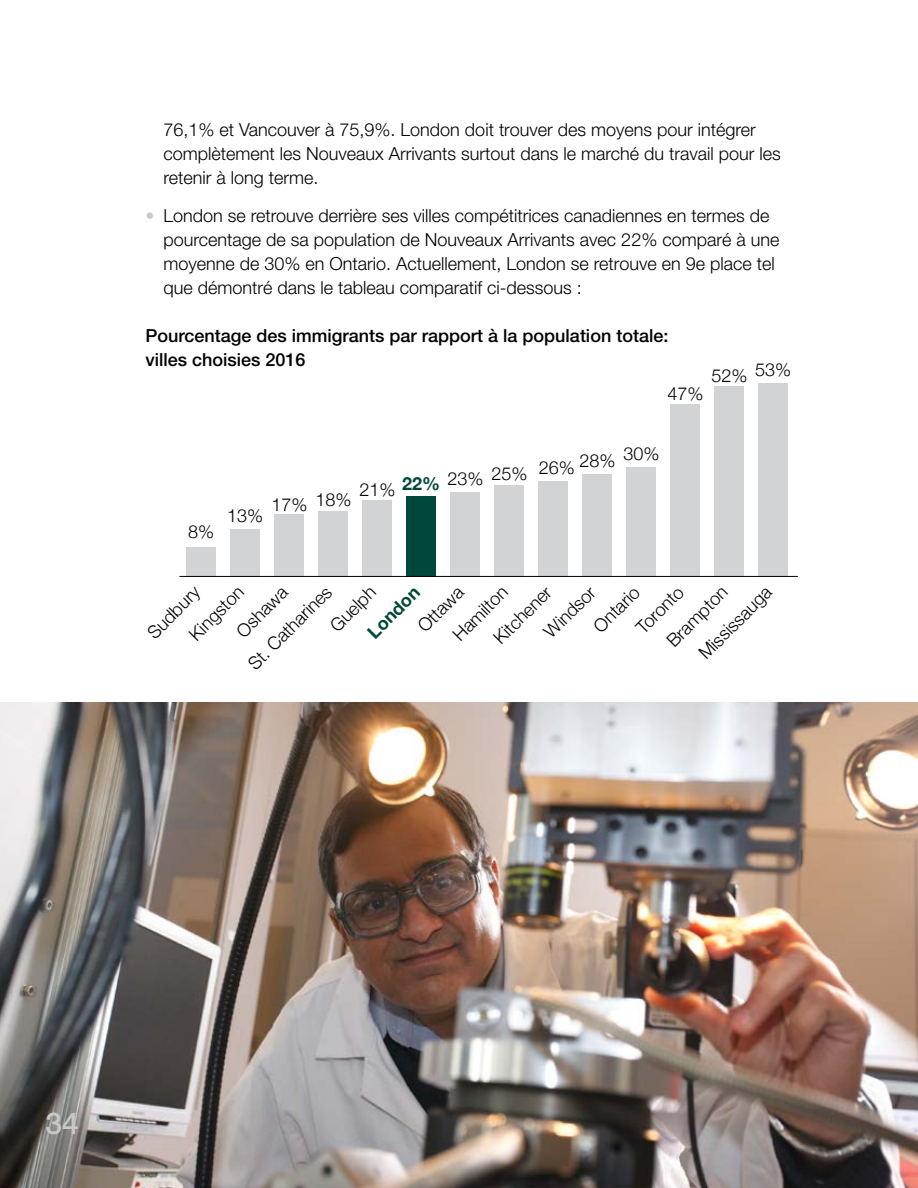
<style>
.page{position:relative;width:918px;height:1188px;background:#fff}
.page>*{position:absolute;margin:0;border:0;box-sizing:border-box;transform-origin:0 0}
.t1{font:500 30px "Helvetica Neue";color:#c7c8ca}
.t2{font:300 18px/24px "Helvetica Neue";color:#000}
.t3{font:500 18px/24px "Helvetica Neue";color:#000}
.t4{font:700 18px "Helvetica Neue";color:#00483a}
.s1{color:#c7c8ca}
.s2{font-weight:700;color:#00483a}
</style>
<div class="page">
<img style="left:0;top:702px;width:918px;height:486px">
<div style="left:759px;top:383px;width:29px;height:193px;background:#d1d3d4"></div>
<div style="left:715px;top:386px;width:29px;height:190px;background:#d1d3d4"></div>
<div style="left:671px;top:405px;width:29px;height:171px;background:#d1d3d4"></div>
<div style="left:627px;top:467px;width:29px;height:109px;background:#d1d3d4"></div>
<div style="left:583px;top:474px;width:29px;height:102px;background:#d1d3d4"></div>
<div style="left:539px;top:481px;width:29px;height:95px;background:#d1d3d4"></div>
<div style="left:495px;top:485px;width:29px;height:91px;background:#d1d3d4"></div>
<div style="left:451px;top:492px;width:29px;height:84px;background:#d1d3d4"></div>
<div style="left:407px;top:496px;width:29px;height:80px;background:#00483a"></div>
<div style="left:363px;top:500px;width:29px;height:76px;background:#d1d3d4"></div>
<div style="left:319px;top:511px;width:29px;height:65px;background:#d1d3d4"></div>
<div style="left:275px;top:514px;width:29px;height:62px;background:#d1d3d4"></div>
<div style="left:231px;top:529px;width:29px;height:47px;background:#d1d3d4"></div>
<div style="left:187px;top:547px;width:29px;height:29px;background:#d1d3d4"></div>
<hr style="left:179px;top:576px;width:619px;height:1px;background:#000">
<p class="t2" style="left:164px;top:117px;width:619px">76,1% et Vancouver à 75,9%. London doit trouver des moyens pour intégrer complètement les Nouveaux Arrivants surtout dans le marché du travail pour les retenir à long terme.</p>
<p class="t2" style="left:164px;top:203px;width:617px;text-indent:-18px"><span class="s1">•</span> London se retrouve derrière ses villes compétitrices canadiennes en termes de pourcentage de sa population de Nouveaux Arrivants avec 22% comparé à une moyenne de 30% en Ontario. Actuellement, London se retrouve en 9e place tel que démontré dans le tableau comparatif ci-dessous :</p>
<p class="t3" style="left:146px;top:323px;width:524px">Pourcentage des immigrants par rapport à la population totale: villes choisies 2016</p>
<p class="t2" style="left:711px;top:362px;width:38px">52%</p>
<p class="t2" style="left:755px;top:357px;width:38px">53%</p>
<p class="t2" style="left:667px;top:380px;width:38px">47%</p>
<p class="t2" style="left:188px;top:518px;width:28px">8%</p>
<p class="t2" style="left:227px;top:502px;width:38px">13%</p>
<p class="t2" style="left:272px;top:489px;width:82px">17% 18%</p>
<p class="t2" style="left:360px;top:457px;width:301px">21% <span class="s2">22%</span> 23% 25% 26% 28% 30%</p>
<p class="t2" style="left:324px;top:619px;width:57px;rotate:-45deg">Guelph</p>
<p class="t2" style="left:487px;top:631px;width:75px;rotate:-45deg">Kitchener</p>
<p class="t2" style="left:538px;top:625px;width:66px;rotate:-45deg">Windsor</p>
<p class="t2" style="left:230px;top:625px;width:65px;rotate:-45deg">Oshawa</p>
<p class="t2" style="left:692px;top:646px;width:96px;rotate:-45deg">Mississauga</p>
<p class="t2" style="left:412px;top:619px;width:58px;rotate:-45deg">Ottawa</p>
<p class="t2" style="left:141px;top:626px;width:67px;rotate:-45deg">Sudbury</p>
<p class="t2" style="left:242px;top:657px;width:111px;rotate:-45deg">St. Catharines</p>
<p class="t2" style="left:587px;top:620px;width:58px;rotate:-45deg">Ontario</p>
<p class="t2" style="left:630px;top:621px;width:60px;rotate:-45deg">Toronto</p>
<p class="t4" style="left:361px;top:625px;width:67px;rotate:-45deg">London</p>
<p class="t2" style="left:183px;top:628px;width:70px;rotate:-45deg">Kingston</p>
<p class="t2" style="left:661px;top:634px;width:79px;rotate:-45deg">Brampton</p>
<p class="t2" style="left:447px;top:628px;width:70px;rotate:-45deg">Hamilton</p>
<p class="t1" style="left:46px;top:1105px;width:35px">34</p>
</div>
